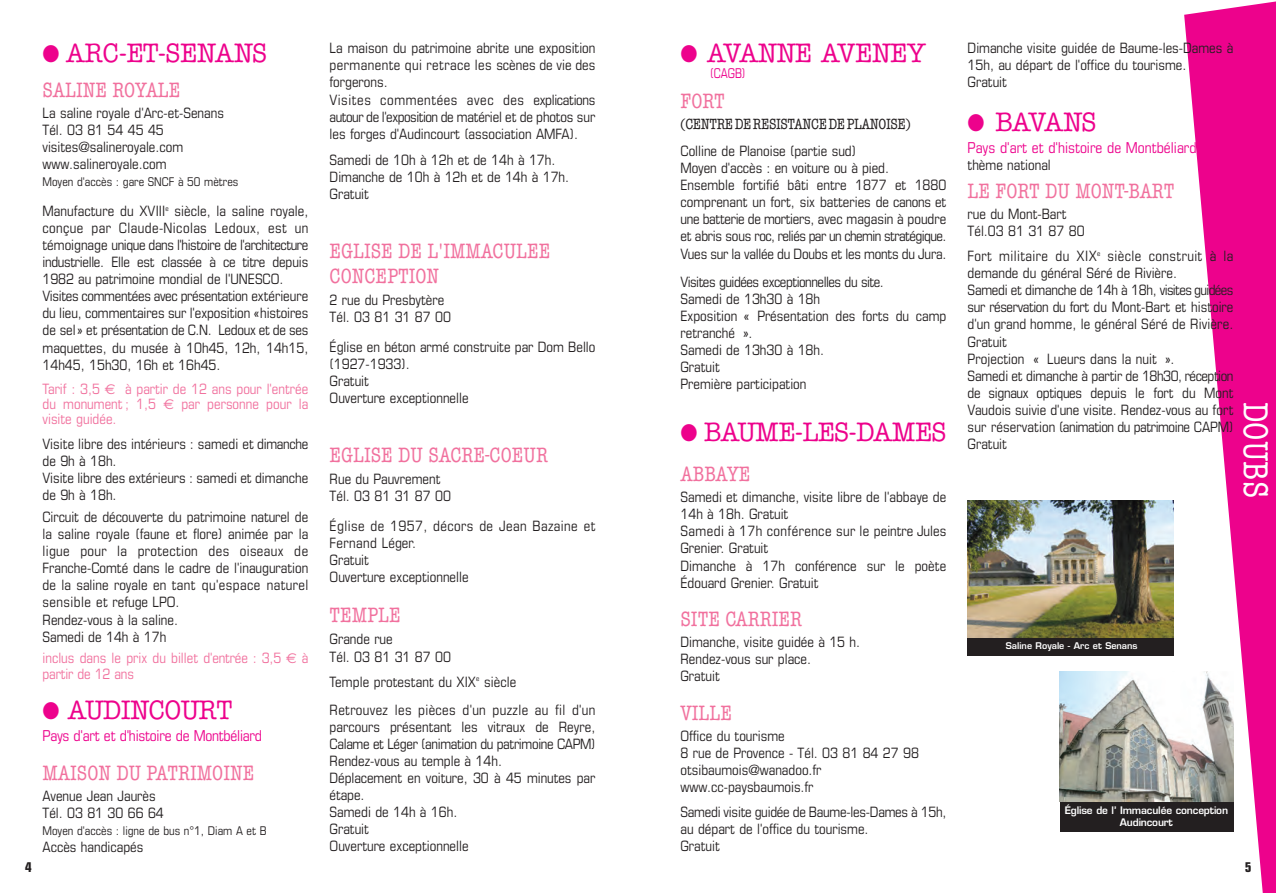
<style>
.page{position:relative;width:1276px;height:893px;background:#fff}
.page>*{position:absolute;margin:0;border:0;box-sizing:border-box;transform-origin:0 0}
.t1{font:condensed 36px "American Typewriter";color:#fff}
.t2{font:500 27px "American Typewriter";color:#ed028c;scale:.9 1}
.t3{font:condensed 21px/25.2px "American Typewriter";color:#f1719e}
.t4{font:condensed 15px "Eurostile";letter-spacing:-.01em;color:#ed028c}
.t5{font:condensed 15px "American Typewriter";letter-spacing:-.025em;color:#231f20}
.t6{font:condensed 14.25px/17.1px "Eurostile";color:#231f20}
.t7{font:condensed 14.25px/15px "Eurostile";color:#f1719e;text-align:justify}
.t8{font:condensed 14.25px/28px "Eurostile";letter-spacing:.02em;color:#231f20}
.t9{font:condensed 13.5px "Eurostile";color:#ed028c;scale:.9 1}
.t10{font:700 condensed 13.5px "Eurostile";color:#231f20}
.t11{font:condensed 12px "Eurostile";color:#231f20}
.t12{font:600 10.2px/12.1px "Eurostile";letter-spacing:-.015em;color:#fff;text-align:center}
.t13{font:600 9px "Eurostile";color:#fff}
.s1{font-family:"Euro Sans";font-stretch:normal}
</style>
<div class="page">
<svg style="left:1184px;top:1px;width:92px;height:892px;fill:#ed028c"></svg>
<div style="left:1059px;top:671px;width:174px;height:160px;background:#231f20"></div>
<img style="left:1059px;top:671px;width:174px;height:131px">
<div style="left:967px;top:501px;width:207px;height:154px;background:#231f20"></div>
<img style="left:967px;top:501px;width:207px;height:137px">
<h2 class="t2" style="left:43px;top:43px;width:251px">● ARC-ET-SENANS</h2>
<h3 class="t3" style="left:43px;top:79px;width:140px">SALINE ROYALE</h3>
<p class="t6" style="left:43px;top:105px;width:183px">La saline royale d'Arc-et-Senans<br>Tél. 03 81 54 45 45 visites@salineroyale.com www.salineroyale.com</p>
<p class="t11" style="left:43px;top:178px;width:197px">Moyen d'accès : gare SNCF à 50 mètres</p>
<p class="t6" style="left:43px;top:203px;width:267px">Manufacture du XVIII<sup>e</sup> siècle, la saline royale, conçue par Claude-Nicolas Ledoux, est un témoignage unique dans l'histoire de l'architecture industrielle. Elle est classée à ce titre depuis 1982 au patrimoine mondial de l'UNESCO.<br>Visites commentées avec présentation extérieure du lieu, commentaires sur l'exposition «histoires de sel» et présentation de C.N. Ledoux et de ses maquettes, du musée à 10h45, 12h, 14h15, 14h45, 15h30, 16h et 16h45.</p>
<p class="t7" style="left:43px;top:382px;width:267px">Tarif : 3,5 <span class="s1">€</span> à partir de 12 ans pour l'entrée du monument ; 1,5 <span class="s1">€</span> par personne pour la visite guidée.</p>
<p class="t6" style="left:43px;top:436px;width:267px">Visite libre des intérieurs : samedi et dimanche de 9h à 18h.<br>Visite libre des extérieurs : samedi et dimanche de 9h à 18h.</p>
<p class="t6" style="left:43px;top:510px;width:267px">Circuit de découverte du patrimoine naturel de la saline royale (faune et flore) animée par la ligue pour la protection des oiseaux de Franche-Comté dans le cadre de l'inauguration de la saline royale en tant qu'espace naturel sensible et refuge LPO.<br>Rendez-vous à la saline.<br>Samedi de 14h à 17h</p>
<p class="t7" style="left:43px;top:651px;width:267px;line-height:15.9px">inclus dans le prix du billet d'entrée : 3,5 <span class="s1">€</span> à partir de 12 ans</p>
<h2 class="t2" style="left:43px;top:701px;width:212px">● AUDINCOURT</h2>
<p class="t4" style="left:43px;top:730px;width:221px">Pays d'art et d'histoire de Montbéliard</p>
<h3 class="t3" style="left:43px;top:762px;width:213px">MAISON DU PATRIMOINE</h3>
<p class="t6" style="left:43px;top:788px;width:123px">Avenue Jean Jaurès<br>Tél. 03 81 30 66 64</p>
<p class="t11" style="left:43px;top:826px;width:226px">Moyen d'accès : ligne de bus n°1, Diam A et B</p>
<p class="t6" style="left:43px;top:839px;width:102px">Accès handicapés</p>
<p class="t6" style="left:330px;top:41px;width:267px">La maison du patrimoine abrite une exposition permanente qui retrace les scènes de vie des forgerons.<br>Visites commentées avec des explications autour de l'exposition de matériel et de photos sur les forges d'Audincourt (association AMFA).</p>
<p class="t6" style="left:330px;top:153px;width:241px">Samedi de 10h à 12h et de 14h à 17h.<br>Dimanche de 10h à 12h et de 14h à 17h.<br>Gratuit</p>
<h3 class="t3" style="left:330px;top:240px;width:222px">EGLISE DE L'IMMACULEE<br>CONCEPTION</h3>
<p class="t6" style="left:330px;top:293px;width:123px">2 rue du Presbytère<br>Tél. 03 81 31 87 00</p>
<p class="t6" style="left:330px;top:339px;width:267px">Église en béton armé construite par Dom Bello (1927-1933).<br>Gratuit<br>Ouverture exceptionnelle</p>
<h3 class="t3" style="left:330px;top:444px;width:220px">EGLISE DU SACRE-COEUR</h3>
<p class="t6" style="left:330px;top:472px;width:123px">Rue du Pauvrement<br>Tél. 03 81 31 87 00</p>
<p class="t6" style="left:330px;top:518px;width:267px">Église de 1957, décors de Jean Bazaine et<br>Fernand Léger.<br>Gratuit<br>Ouverture exceptionnelle</p>
<h3 class="t3" style="left:330px;top:605px;width:73px">TEMPLE</h3>
<p class="t6" style="left:330px;top:632px;width:123px">Grande rue<br>Tél. 03 81 31 87 00</p>
<p class="t8" style="left:330px;top:669px;width:267px">Temple protestant du XIX<sup>e</sup> siècle<br>Retrouvez les pièces d'un puzzle au fil d'un</p>
<p class="t6" style="left:330px;top:719px;width:267px">parcours présentant les vitraux de Reyre,<br>Calame et Léger (animation du patrimoine CAPM)<br>Rendez-vous au temple à 14h.<br>Déplacement en voiture, 30 à 45 minutes par étape.<br>Samedi de 14h à 16h.<br>Gratuit<br>Ouverture exceptionnelle</p>
<h2 class="t2" style="left:680px;top:43px;width:274px">● AVANNE AVENEY</h2>
<p class="t9" style="left:710px;top:68px;width:41px">(CAGB)</p>
<h3 class="t3" style="left:680px;top:91px;width:46px">FORT</h3>
<p class="t5" style="left:680px;top:119px;width:232px">(CENTREDERESISTANCEDEPLANOISE)</p>
<p class="t6" style="left:680px;top:144px;width:267px">Colline de Planoise (partie sud)<br>Moyen d'accès : en voiture ou à pied.<br>Ensemble fortifié bâti entre 1877 et 1880 comprenant un fort, six batteries de canons et une batterie de mortiers, avec magasin à poudre et abris sous roc, reliés par un chemin stratégique.<br>Vues sur la vallée du Doubs et les monts du Jura.</p>
<p class="t6" style="left:680px;top:274px;width:267px">Visites guidées exceptionnelles du site.<br>Samedi de 13h30 à 18h<br>Exposition « Présentation des forts du camp retranché ».<br>Samedi de 13h30 à 18h.<br>Gratuit<br>Première participation</p>
<h2 class="t2" style="left:680px;top:423px;width:297px">● BAUME-LES-DAMES</h2>
<h3 class="t3" style="left:680px;top:463px;width:72px">ABBAYE</h3>
<p class="t6" style="left:680px;top:490px;width:267px">Samedi et dimanche, visite libre de l'abbaye de<br>14h à 18h. Gratuit<br>Samedi à 17h conférence sur le peintre Jules<br>Grenier. Gratuit<br>Dimanche à 17h conférence sur le poète<br>Édouard Grenier. Gratuit</p>
<h3 class="t3" style="left:680px;top:608px;width:123px">SITE CARRIER</h3>
<p class="t6" style="left:680px;top:635px;width:181px">Dimanche, visite guidée à 15 h.<br>Rendez-vous sur place.<br>Gratuit</p>
<h3 class="t3" style="left:680px;top:702px;width:53px">VILLE</h3>
<p class="t6" style="left:680px;top:728px;width:240px">Office du tourisme<br>8 rue de Provence - Tél. 03 81 84 27 98 otsibaumois@wanadoo.fr www.cc-paysbaumois.fr</p>
<p class="t6" style="left:680px;top:804px;width:267px">Samedi visite guidée de Baume-les-Dames à 15h, au départ de l'office du tourisme.<br>Gratuit</p>
<p class="t6" style="left:967px;top:41px;width:267px">Dimanche visite guidée de Baume-les-Dames à<br>15h, au départ de l'office du tourisme.<br>Gratuit</p>
<h2 class="t2" style="left:967px;top:113px;width:145px">● BAVANS</h2>
<p class="t4" style="left:967px;top:142px;width:231px">Pays d'art et d'histoire de Montbéliard</p>
<p class="t6" style="left:967px;top:158px;width:85px">thème national</p>
<h3 class="t3" style="left:967px;top:180px;width:208px">LE FORT DU MONT-BART</h3>
<p class="t6" style="left:967px;top:207px;width:118px">rue du Mont-Bart<br>Tél.03 81 31 87 80</p>
<p class="t6" style="left:967px;top:249px;width:267px">Fort militaire du XIX<sup>e</sup> siècle construit à la demande du général Séré de Rivière.<br>Samedi et dimanche de 14h à 18h, visites guidées sur réservation du fort du Mont-Bart et histoire d'un grand homme, le général Séré de Rivière.<br>Gratuit<br>Projection « Lueurs dans la nuit ».<br>Samedi et dimanche à partir de 18h30, réception de signaux optiques depuis le fort du Mont Vaudois suivie d'une visite. Rendez-vous au fort sur réservation (animation du patrimoine CAPM)<br>Gratuit</p>
<h1 class="t1" style="left:1267px;top:402px;width:98px;rotate:90deg">DOUBS</h1>
<p class="t13" style="left:1006px;top:642px;width:133px">Saline Royale - Arc et Senans</p>
<p class="t12" style="left:1064px;top:805px;width:165px">Église de l’ Immaculée conception<br>Audincourt</p>
<p class="t10" style="left:25px;top:863px;width:8px">4</p>
<p class="t10" style="left:1245px;top:863px;width:8px">5</p>
</div>
